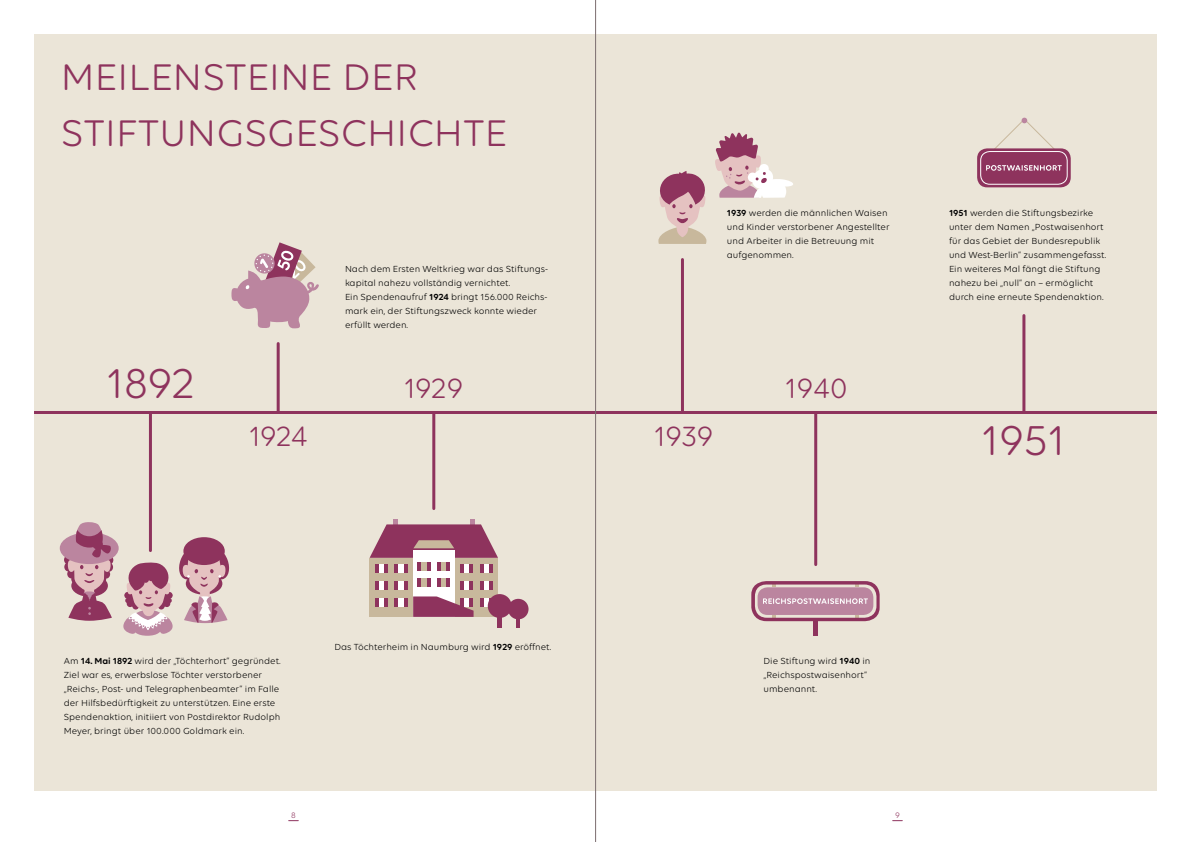
<style>
.page{position:relative;width:1191px;height:842px;background:#fff}
.page>*{position:absolute;margin:0;border:0;box-sizing:border-box;transform-origin:0 0}
.t1{font:45px "Volte Rounded";letter-spacing:-.02em;color:#8e335d}
.t2{font:40px/56px "Volte Rounded";letter-spacing:.01em;color:#8e335d}
.t3{font:30px "Volte Rounded";letter-spacing:-.02em;color:#8e335d}
.t4{font:9.5px/14px "Volte Rounded";color:#000}
.t5{font:8.5px "Volte Rounded";color:#8e335d}
.s1{font-weight:600}
</style>
<div class="page">
<div style="left:34px;top:34px;width:561px;height:757px;background:#ebe5d8"></div>
<div style="left:595px;top:34px;width:562px;height:757px;background:#ebe5d8"></div>
<hr style="left:34px;top:411px;width:1123px;height:3px;background:#8e335d">
<hr style="left:1022px;top:316px;width:3px;height:96px;background:#8e335d">
<hr style="left:814px;top:413px;width:3px;height:152px;background:#8e335d">
<hr style="left:681px;top:260px;width:3px;height:152px;background:#8e335d">
<hr style="left:277px;top:344px;width:3px;height:68px;background:#8e335d">
<hr style="left:149px;top:414px;width:3px;height:137px;background:#8e335d">
<hr style="left:432px;top:414px;width:3px;height:95px;background:#8e335d">
<svg style="left:715px;top:132px;width:78px;height:66px"></svg>
<svg style="left:658px;top:171px;width:49px;height:73px"></svg>
<div style="left:392px;top:520px;width:5px;height:9px;background:#bb859f"></div>
<div style="left:470px;top:520px;width:5px;height:9px;background:#bb859f"></div>
<div style="left:369px;top:558px;width:129px;height:59px;background:#c8b89c"></div>
<div style="left:413px;top:550px;width:41px;height:67px;background:#fff"></div>
<div style="left:378px;top:598px;width:6px;height:9px;background:#fff"></div>
<svg style="left:375px;top:598px;width:3px;height:9px"></svg>
<svg style="left:384px;top:598px;width:3px;height:9px"></svg>
<div style="left:398px;top:598px;width:6px;height:9px;background:#fff"></div>
<svg style="left:395px;top:598px;width:3px;height:9px"></svg>
<svg style="left:404px;top:598px;width:3px;height:9px"></svg>
<div style="left:483px;top:598px;width:6px;height:9px;background:#fff"></div>
<svg style="left:480px;top:598px;width:3px;height:9px"></svg>
<svg style="left:369px;top:524px;width:129px;height:66px"></svg>
<div style="left:488px;top:594px;width:23px;height:24px;background:#8e335d;border-radius:50%"></div>
<div style="left:497px;top:616px;width:5px;height:12px;background:#8e335d"></div>
<div style="left:508px;top:599px;width:20px;height:20px;background:#8e335d;border-radius:50%"></div>
<hr style="left:516px;top:618px;width:4px;height:10px;background:#8e335d">
<svg style="left:413px;top:596px;width:60px;height:21px"></svg>
<hr style="left:813px;top:620px;width:4px;height:16px;background:#8e335d">
<svg style="left:751px;top:581px;width:128px;height:40px;background:#be8ca0"></svg>
<div style="left:977px;top:148px;width:93px;height:39px;background:#8e335d;border-radius:10px"></div>
<div style="left:980px;top:151px;width:87px;height:34px;border:1px solid #fff;border-radius:9px"></div>
<svg style="left:986px;top:165px;width:75px;height:6px"></svg>
<svg style="left:992px;top:118px;width:64px;height:34px"></svg>
<svg style="left:231px;top:242px;width:88px;height:86px"></svg>
<div style="left:105px;top:555px;width:8px;height:9px;background:#8e335d;border-radius:50%"></div>
<svg style="left:64px;top:555px;width:8px;height:9px"></svg>
<div style="left:64px;top:562px;width:8px;height:9px;background:#8e335d;border-radius:50%"></div>
<div style="left:60px;top:532px;width:59px;height:32px;background:#bb859f;border-radius:50%"></div>
<svg style="left:67px;top:522px;width:45px;height:99px"></svg>
<div style="left:132px;top:617px;width:30px;height:19px;background:#bb859f;border-radius:50%"></div>
<div style="left:183px;top:537px;width:42px;height:28px;background:#8e335d;border-radius:50%"></div>
<svg style="left:123px;top:545px;width:107px;height:89px"></svg>
<hr style="left:595px;top:0;width:1px;height:842px;background:#7b6d6f">
<h2 class="t2" style="left:61px;top:48px;width:306px">Meilensteine der<br>Stiftu ngsgesc</h2>
<h2 class="t2" style="left:367px;top:104px;width:136px">hichte</h2>
<p class="t4" style="left:345px;top:262px;width:205px">Nach dem Ersten Weltkrieg war das Stiftungs&shy;kapital nahezu vollständig vernichtet.<br>Ein Spendenaufruf <span class="s1">1924</span> bringt 156.000 Reichs&shy;mark ein, der Stiftungszweck konnte wieder erfüllt werden.</p>
<p class="t4" style="left:727px;top:206px;width:164px"><span class="s1">1939</span> werden die männlichen Waisen und Kinder verstorbener Angestellter und Arbeiter in die Betreuung mit aufgenommen.</p>
<h1 class="t1" style="left:106px;top:357px;width:90px">1892</h1>
<h3 class="t3" style="left:404px;top:371px;width:62px">1929</h3>
<h3 class="t3" style="left:785px;top:371px;width:65px">1940</h3>
<h3 class="t3" style="left:249px;top:419px;width:60px">1924</h3>
<h3 class="t3" style="left:654px;top:418px;width:61px">1939</h3>
<p class="t4" style="left:949px;top:206px;width:159px"><span class="s1">1951</span> werden die Stiftungsbezirke unter dem Namen „Postwaisenhort für das Gebiet der Bundesrepublik und West-Berlin“ zusammengefasst.<br>Ein weiteres Mal fängt die Stiftung nahezu bei „null“ an – ermöglicht durch eine erneute Spendenaktion.</p>
<h1 class="t1" style="left:981px;top:414px;width:86px">1951</h1>
<p class="t4" style="left:64px;top:654px;width:218px">Am <span class="s1">14. Mai 1892</span> wird der „Töchterhort“ gegründet.<br>Ziel war es, erwerbslose Töchter verstorbener „Reichs-, Post- und Telegraphenbeamter“ im Falle der H ilfsbedürftigkeit zu unterstützen. Eine erste Spendenaktion, initiiert von Postdirektor Rudolph Meyer, bringt über 100.000 Goldmark ein.</p>
<p class="t4" style="left:334px;top:640px;width:218px">Das Töchterheim in N aumburg wird <span class="s1">1929</span> eröffnet.</p>
<p class="t4" style="left:763px;top:654px;width:108px">Die Stiftung wird <span class="s1">1940</span> in „Reichspostwaisenhort“ umbenannt.</p>
<p class="t5" style="left:291px;top:811px;width:6px">8</p>
<p class="t5" style="left:895px;top:811px;width:6px">9</p>
</div>
